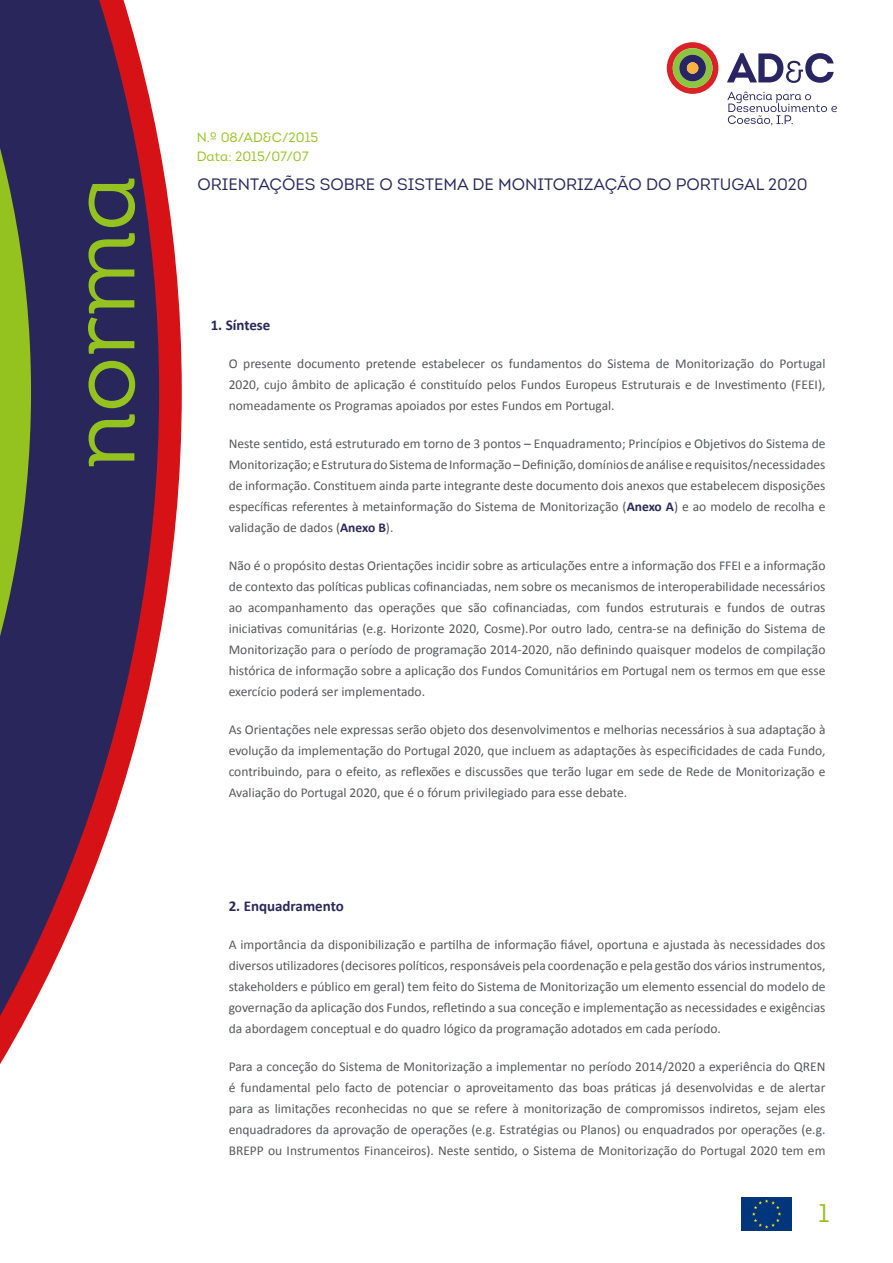
<style>
.page{position:relative;width:893px;height:1263px;background:#fff}
.page>*{position:absolute;margin:0;border:0;box-sizing:border-box;transform-origin:0 0}
.t1{font:93.3px "Intro Book Alt";color:#94c21f}
.Caixa{font:25.5px "Intro Book Alt";color:#94c21f}
.t2{font:16.5px "Intro Book Alt";color:#29265c}
.Texto_NORMA{font:700 15px "Calibri";color:#2d285a}
.Título{font:700 15px "Calibri";color:#29265c}
.Texto_NORMA-2{font:13.5px/21px "Calibri";color:#57585a;text-align:justify}
.t3{font:13.5px/18.9px "Intro Book Alt";color:#94c21f}
.s1{font-weight:700;color:#2d285a}
</style>
<div class="page">
<svg style="left:159px;top:145px;width:23px;height:495px;fill:#d61217"></svg>
<svg style="left:31px;top:0;width:128px;height:1009px;background:#513c68"></svg>
<svg style="left:0;top:0;width:31px;height:1064px;background:#575a4a"></svg>
<svg style="left:667px;top:42px;width:51px;height:52px"></svg>
<div style="left:687px;top:62px;width:11px;height:12px;background:#fbb03f;border-radius:50%"></div>
<svg style="left:727px;top:53px;width:107px;height:30px"></svg>
<svg style="left:727px;top:92px;width:110px;height:33px"></svg>
<img style="left:742px;top:1197px;width:50px;height:33px">
<h1 class="t1" style="left:45px;top:469px;width:295px;rotate:-90deg">norma</h1>
<p class="t3" style="left:197px;top:128px;width:123px">N.º 08/AD&amp;C/2015<br>Data: 2015/07/07</p>
<p class="t2" style="left:198px;top:174px;width:612px">ORIENTAÇÕES SOBRE O SISTEMA DE MONITORIZAÇÃO DO PORTUGAL 2020</p>
<p class="Título" style="left:211px;top:316px;width:61px">1. Síntese</p>
<p class="Texto_NORMA-2" style="left:229px;top:353px;width:598px">O presente documento pretende estabelecer os fundamentos do Sistema de Monitorização do Portugal 2020, cujo âmbito de aplicação é constituído pelos Fundos Europeus Estruturais e de Investimento (FEEI), nomeadamente os Programas apoiados por estes Fundos em Portugal.</p>
<p class="Texto_NORMA-2" style="left:229px;top:433px;width:598px">Neste sentido, está estruturado em torno de 3 pontos – Enquadramento; Princípios e Objetivos do Sistema de Monitorização; e Estrutura do Sistema de Informação – Definição, domínios de análise e requisitos/necessidades de informação. Constituem ainda parte integrante deste documento dois anexos que estabelecem disposições específicas referentes à metainformação do Sistema de Monitorização (<span class="s1">Anexo A</span>) e ao modelo de recolha e validação de dados (<span class="s1">Anexo B</span>).</p>
<p class="Texto_NORMA-2" style="left:229px;top:555px;width:598px">Não é o propósito destas Orientações incidir sobre as articulações entre a informação dos FFEI e a informação de contexto das políticas publicas cofinanciadas, nem sobre os mecanismos de interoperabilidade necessários ao acompanhamento das operações que são cofinanciadas, com fundos estruturais e fundos de outras iniciativas comunitárias (e.g. Horizonte 2020, Cosme).Por outro lado, centra-se na definição do Sistema de Monitorização para o período de programação 2014-2020, não definindo quaisquer modelos de compilação histórica de informação sobre a aplicação dos Fundos Comunitários em Portugal nem os termos em que esse exercício poderá ser implementado.</p>
<p class="Texto_NORMA-2" style="left:229px;top:719px;width:598px">As Orientações nele expressas serão objeto dos desenvolvimentos e melhorias necessários à sua adaptação à evolução da implementação do Portugal 2020, que incluem as adaptações às especificidades de cada Fundo, contribuindo, para o efeito, as reflexões e discussões que terão lugar em sede de Rede de Monitorização e Avaliação do Portugal 2020, que é o fórum privilegiado para esse debate.</p>
<p class="Texto_NORMA" style="left:229px;top:897px;width:117px">2. Enquadramento</p>
<p class="Texto_NORMA-2" style="left:229px;top:934px;width:598px">A importância da disponibilização e partilha de informação fiável, oportuna e ajustada às necessidades dos diversos utilizadores (decisores políticos, responsáveis pela coordenação e pela gestão dos vários instrumentos, stakeholders e público em geral) tem feito do Sistema de Monitorização um elemento essencial do modelo de governação da aplicação dos Fundos, refletindo a sua conceção e implementação as necessidades e exigências da abordagem conceptual e do quadro lógico da programação adotados em cada período.</p>
<p class="Texto_NORMA-2" style="left:229px;top:1056px;width:598px">Para a conceção do Sistema de Monitorização a implementar no período 2014/2020 a experiência do QREN é fundamental pelo facto de potenciar o aproveitamento das boas práticas já desenvolvidas e de alertar para as limitações reconhecidas no que se refere à monitorização de compromissos indiretos, sejam eles enquadradores da aprovação de operações (e.g. Estratégias ou Planos) ou enquadrados por operações (e.g.<br>BREPP ou Instrumentos Financeiros). Neste sentido, o Sistema de Monitorização do Portugal 2020 tem em</p>
<p class="Caixa" style="left:819px;top:1197px;width:13px">1</p>
</div>
